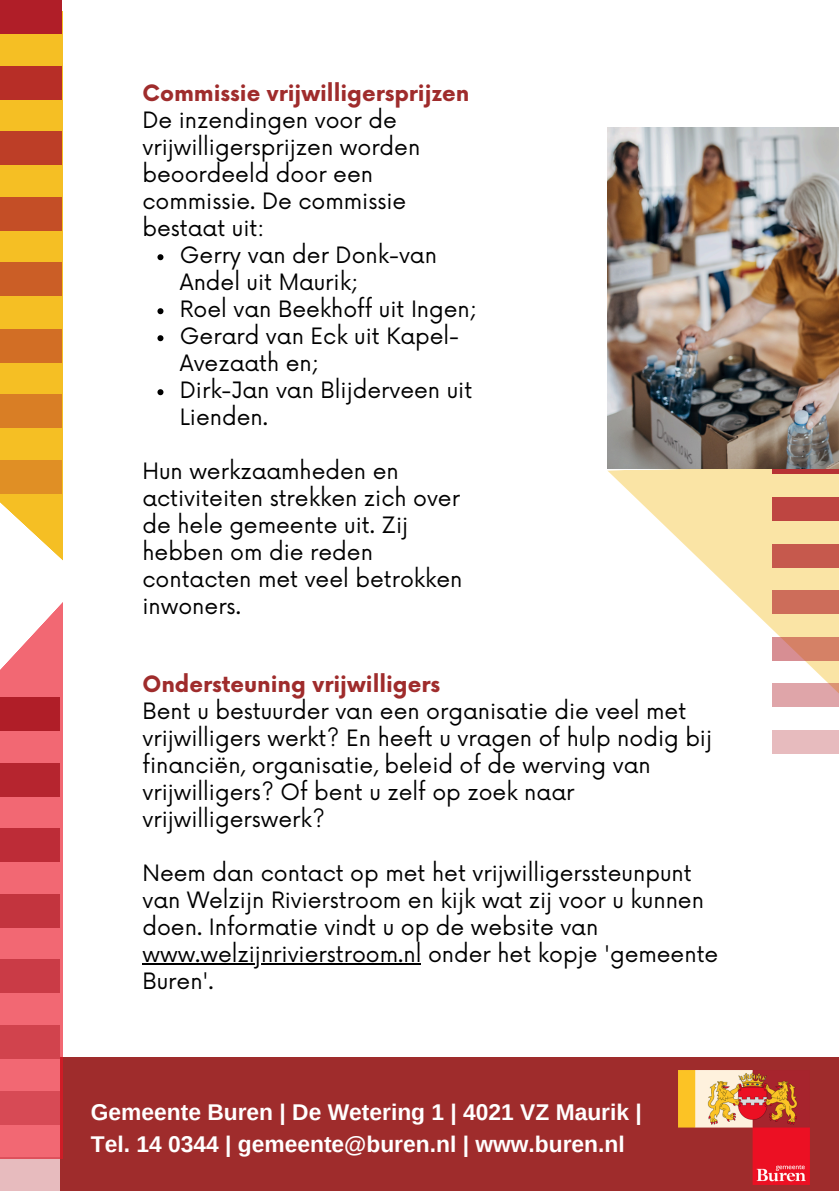
<style>
.page{position:relative;width:839px;height:1191px;background:#fff}
.page>*{position:absolute;margin:0;border:0;box-sizing:border-box;transform-origin:0 0}
.t1{font:700 22.8px/31.6px "Arimo";color:#fff}
.t2{font:22px/27px "Now";color:#000}
.t3{font:700 22px "Now";color:#9f2c2c}
</style>
<div class="page">
<hr style="left:142px;top:964px;width:279px;height:1px;background:#000">
<div style="left:60px;top:1057px;width:778px;height:134px;background:#9f2c2c"></div>
<img style="left:678px;top:1071px;width:131px;height:114px">
<div style="left:0;top:11px;width:62px;height:574px;background:#f5bf24"></div>
<div style="left:0;top:585px;width:62px;height:574px;background:#f26873"></div>
<svg style="left:0;top:449px;width:63px;height:271px"></svg>
<div style="left:0;top:0;width:62px;height:34px;background:#b01e28"></div>
<div style="left:0;top:66px;width:62px;height:34px;background:#b72e27"></div>
<div style="left:0;top:131px;width:62px;height:34px;background:#bd3e27"></div>
<div style="left:0;top:197px;width:62px;height:34px;background:#c44e26"></div>
<div style="left:0;top:263px;width:62px;height:33px;background:#cb5e26"></div>
<div style="left:0;top:329px;width:62px;height:33px;background:#d26e25"></div>
<div style="left:0;top:394px;width:62px;height:34px;background:#d97e25"></div>
<div style="left:0;top:460px;width:62px;height:34px;background:#e08f25"></div>
<div style="left:0;top:697px;width:60px;height:33px;background:#b01e28"></div>
<div style="left:0;top:763px;width:60px;height:34px;background:#b6252f"></div>
<div style="left:0;top:828px;width:60px;height:34px;background:#bd2c37"></div>
<div style="left:0;top:894px;width:60px;height:34px;background:#c3343e"></div>
<div style="left:0;top:959px;width:60px;height:34px;background:#ca3b46"></div>
<div style="left:0;top:1026px;width:60px;height:33px;background:#d1434d"></div>
<div style="left:0;top:1091px;width:60px;height:33px;background:#d74a55"></div>
<div style="left:0;top:1157px;width:60px;height:33px;background:#e7bbbe"></div>
<svg style="left:607px;top:468px;width:231px;height:215px"></svg>
<svg style="left:772px;top:468px;width:66px;height:6px"></svg>
<div style="left:772px;top:497px;width:66px;height:24px;background:#be4541"></div>
<div style="left:772px;top:544px;width:66px;height:24px;background:#c6594d"></div>
<div style="left:772px;top:590px;width:66px;height:24px;background:#cd6d5a"></div>
<svg style="left:772px;top:637px;width:66px;height:24px;background:#d58574"></svg>
<div style="left:772px;top:683px;width:66px;height:24px;background:#dfa5a9"></div>
<div style="left:772px;top:730px;width:66px;height:24px;background:#e7bbbe"></div>
<img style="left:607px;top:128px;width:231px;height:340px">
<svg style="left:157px;top:254px;width:6px;height:6px"></svg>
<svg style="left:157px;top:308px;width:6px;height:6px"></svg>
<svg style="left:157px;top:335px;width:6px;height:6px"></svg>
<svg style="left:157px;top:389px;width:6px;height:6px"></svg>
<p class="t3" style="left:142px;top:81px;width:328px">Commissie vrijwilligersprijzen</p>
<p class="t2" style="left:142px;top:108px;width:279px">De inzendingen voor de vrijwilligersprijzen worden beoordeeld door een commissie. De commissie bestaat uit:</p>
<p class="t2" style="left:180px;top:243px;width:259px">Gerry van der Donk-van<br>Andel uit Maurik;</p>
<p class="t2" style="left:180px;top:297px;width:299px">Roel van Beekhoff uit Ingen;</p>
<p class="t2" style="left:180px;top:324px;width:281px">Gerard van Eck uit Kapel-<br>Avezaath en;</p>
<p class="t2" style="left:180px;top:378px;width:294px">Dirk-Jan van Blijderveen uit<br>Lienden.</p>
<p class="t2" style="left:142px;top:459px;width:321px">Hun werkzaamheden en activiteiten strekken zich over de hele gemeente uit. Zij hebben om die reden contacten met veel betrokken inwoners.</p>
<p class="t3" style="left:142px;top:672px;width:299px">Ondersteuning vrijwilligers</p>
<p class="t2" style="left:142px;top:699px;width:571px">Bent u bestuurder van een organisatie die veel met vrijwilligers werkt? En heeft u vragen of hulp nodig bij financiën, organisatie, beleid of de werving van vrijwilligers? Of bent u zelf op zoek naar vrijwilligerswerk?</p>
<p class="t2" style="left:142px;top:861px;width:563px">Neem dan contact op met het vrijwilligerssteunpunt van Welzijn Rivierstroom en kijk wat zij voor u kunnen doen. Informatie vindt u op de website van</p>
<p class="t2" style="left:142px;top:942px;width:577px">www.welzijnrivierstroom.nl onder het kopje 'gemeente<br>Buren'.</p>
<p class="t1" style="left:91px;top:1096px;width:552px">Gemeente Buren | De Wetering 1 | 4021 VZ Maurik |<br>Tel. 14 0344 | gemeente@buren.nl | www.buren.nl</p>
</div>
